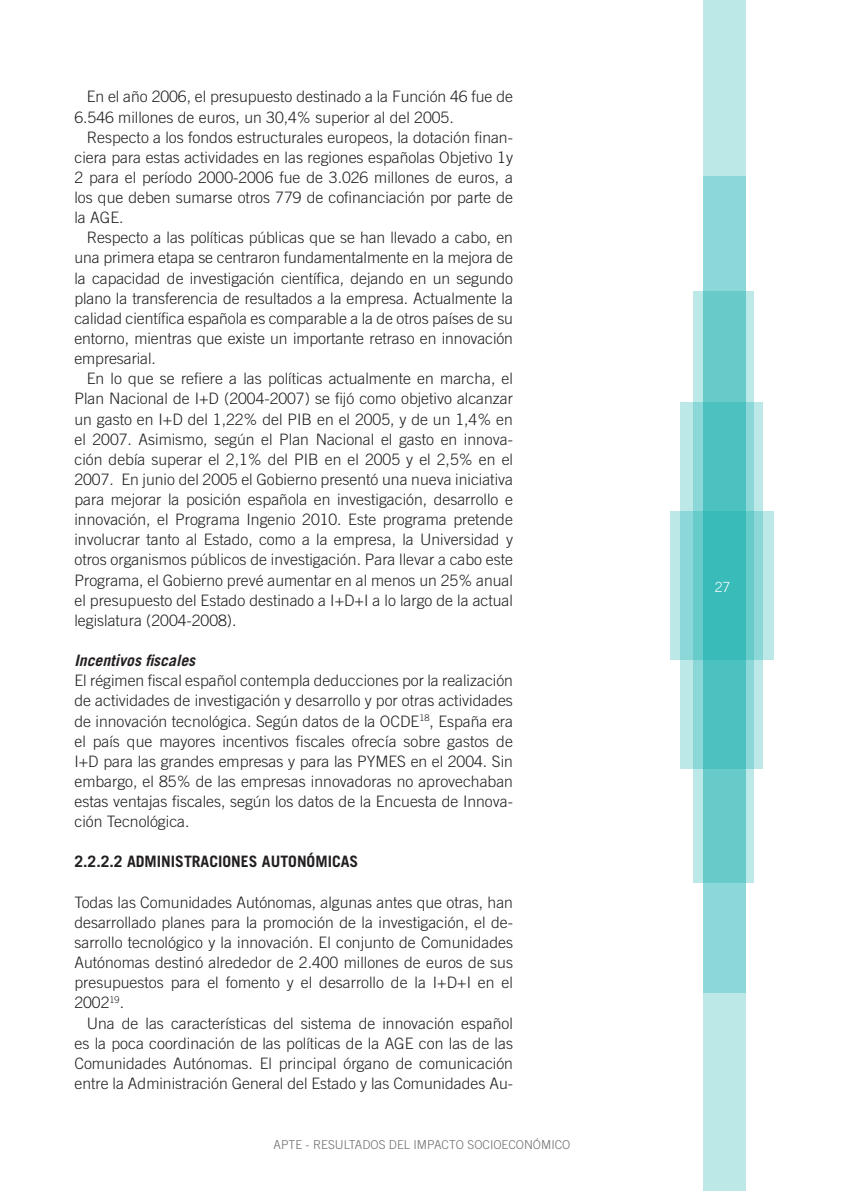
<style>
.page{position:relative;width:844px;height:1191px;background:#fff}
.page>*{position:absolute;margin:0;border:0;box-sizing:border-box;transform-origin:0 0}
.t1{font:300 15.75px/20.1px "Trade Gothic";color:#231f20;text-align:justify}
.t2{font:700 15.75px "Trade Gothic";color:#231f20}
.t3{font:italic 700 15.75px "Trade Gothic";color:#231f20}
.t4{font:300 14px "Trade Gothic";color:#fff}
.t5{font:300 12.25px "Trade Gothic";color:#6c6d70}
</style>
<div class="page">
<div style="left:702px;top:0;width:42px;height:1191px;background:#bde8e8"></div>
<div style="left:702px;top:176px;width:42px;height:816px;background:#8cd7d7"></div>
<svg style="left:693px;top:291px;width:60px;height:591px;background:#80d3d3"></svg>
<svg style="left:680px;top:402px;width:83px;height:367px;background:#77d0cf"></svg>
<svg style="left:670px;top:511px;width:103px;height:149px;background:#6bcccb"></svg>
<p class="t1" style="left:74px;top:87px;width:440px;text-indent:12px">En el año 2006, el presupuesto destinado a la Función 46 fue de<br>6.546</p>
<p class="t1" style="left:118px;top:107px;width:337px">millones de euros, un 30,4% superior al del 2005.</p>
<p class="t1" style="left:87px;top:127px;width:427px">Respecto a los fondos estructurales europeos, la dotación finan-</p>
<p class="t1" style="left:74px;top:147px;width:440px">ciera para estas actividades en las regiones españolas Objetivo 1y</p>
<p class="t1" style="left:74px;top:167px;width:440px">2 para el período 2000-2006 fue de 3.026 millones de euros, a</p>
<p class="t1" style="left:74px;top:187px;width:440px">los que deben sumarse otros 779 de cofinanciación por parte de</p>
<p class="t1" style="left:74px;top:207px;width:51px">la AGE.</p>
<p class="t1" style="left:87px;top:227px;width:427px">Respecto a las políticas públicas que se han llevado a cabo, en</p>
<p class="t1" style="left:74px;top:248px;width:440px">una primera etapa se centraron fundamentalmente en la mejora de</p>
<p class="t1" style="left:74px;top:268px;width:440px">la capacidad de investigación científica, dejando en un segundo</p>
<p class="t1" style="left:74px;top:288px;width:440px">plano la transferencia de resultados a la empresa. Actualmente la</p>
<p class="t1" style="left:74px;top:308px;width:440px">calidad científica española es comparable a la de otros países de su</p>
<p class="t1" style="left:74px;top:328px;width:440px">entorno, mientras que existe un importante retraso en innovación</p>
<p class="t1" style="left:74px;top:348px;width:83px">empresarial.</p>
<p class="t1" style="left:87px;top:368px;width:427px">En lo que se refiere a las políticas actualmente en marcha, el</p>
<p class="t1" style="left:74px;top:388px;width:440px">Plan Nacional de I+D (2004-2007) se fijó como objetivo alcanzar</p>
<p class="t1" style="left:74px;top:409px;width:440px">un gasto en I+D del 1,22% del PIB en el 2005, y de un 1,4% en</p>
<p class="t1" style="left:74px;top:429px;width:440px">el 2007. Asimismo, según el Plan Nacional el gasto en innova-</p>
<p class="t1" style="left:74px;top:449px;width:440px">ción debía superar el 2,1% del PIB en el 2005 y el 2,5% en el</p>
<p class="t1" style="left:74px;top:469px;width:440px">2007. En junio del 2005 el Gobierno presentó una nueva iniciativa</p>
<p class="t1" style="left:74px;top:489px;width:440px">para mejorar la posición española en investigación, desarrollo e</p>
<p class="t1" style="left:74px;top:509px;width:440px">innovación, el Programa Ingenio 2010. Este programa pretende</p>
<p class="t1" style="left:74px;top:529px;width:440px">involucrar tanto al Estado, como a la empresa, la U niversidad y</p>
<p class="t1" style="left:74px;top:549px;width:440px">otros organismos públicos de investigación. Para llevar a cabo este</p>
<p class="t1" style="left:74px;top:570px;width:440px">Programa, el Gobierno prevé aumentar en al menos un 25% anual</p>
<p class="t1" style="left:74px;top:590px;width:440px">el presupuesto del Estado destinado a I+D+I a lo largo de la actual</p>
<p class="t1" style="left:74px;top:610px;width:163px">legislatura (2004-2008).</p>
<p class="t3" style="left:74px;top:651px;width:122px">Incentivos fiscales</p>
<p class="t1" style="left:74px;top:670px;width:440px">El régimen fiscal español contempla deducciones por la realización de actividades de investigación y desarrollo y por otras actividades de innovación tecnológica. Según datos de la OCD</p>
<p class="t1" style="left:74px;top:710px;width:440px;text-indent:336px">E<sup>18</sup>, España era el país que mayores incentivos fiscales ofrecía sobre gastos de I+D para las grandes empresas y para las PYM ES en el 2004. Sin embargo, el 85% de las empresas innovadoras no aprovechaban estas ventajas fiscales, según los datos de la Encuesta de Innova&shy;ción Tecnológica.</p>
<p class="t2" style="left:74px;top:852px;width:285px">2.2.2.2 ADMINISTRACIONES AUTONÓMICAS</p>
<p class="t1" style="left:74px;top:892px;width:440px">Todas las Comunidades Autónomas, algunas antes que otras, han desarrollado planes para la promoción de la investigación, el de&shy;sarrollo tecnológico y la innovación. El conjunto de Comunidades Autónomas destinó alrededor de 2.400 millones de euros de sus presupuestos para el fomento y el desarrollo de la I+D+I en el 2002<sup>19</sup>.</p>
<p class="t1" style="left:74px;top:1012px;width:440px;text-indent:12px">U na de las características del sistema de innovación español es la poca coordinación de las políticas de la AGE con las de las Comunidades Autónomas. El principal órgano de comunicación entre la Administración General del Estado y las Comunidades Au-</p>
<p class="t5" style="left:273px;top:1137px;width:298px">APTE - Resultados del Impacto socioeconómico</p>
<p class="t4" style="left:714px;top:578px;width:16px">27</p>
</div>
